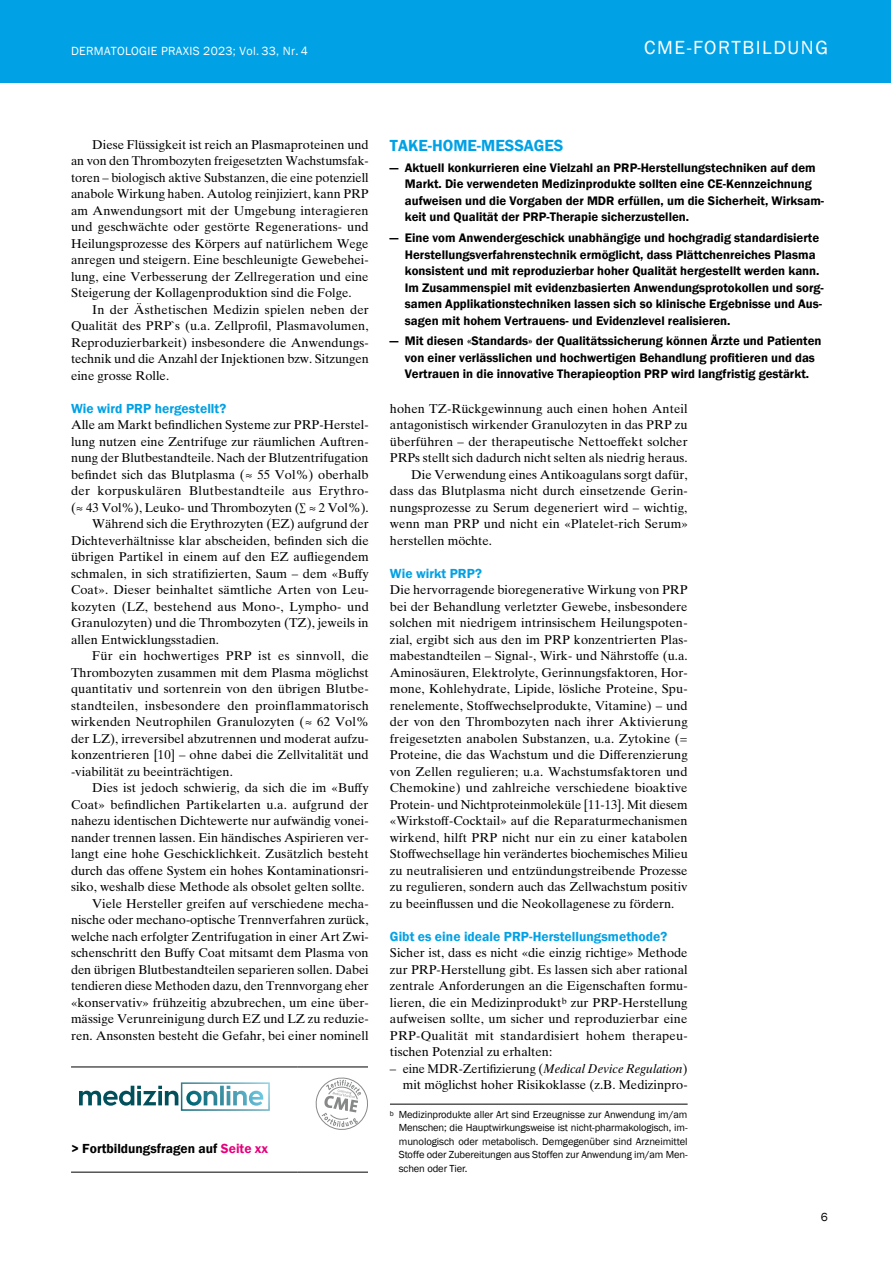
<style>
.page{position:relative;width:893px;height:1263px;background:#fff}
.page>*{position:absolute;margin:0;border:0;box-sizing:border-box;transform-origin:0 0}
.t1{font:19.5px "Franklin Gothic";letter-spacing:.08em;color:#fff}
.t2{font:600 16.5px "Franklin Gothic";color:#00a1e5}
.t3{font:600 13.5px "Franklin Gothic";letter-spacing:.005em;color:#00a1e5}
.t4{font:600 13.5px "Franklin Gothic";color:#000}
.t5{font:12.75px/16.5px "Times Ten Pro";color:#000;text-align:justify}
.t6{font:600 12.75px/16.5px "Franklin Gothic";color:#000}
.t7{font:12.75px "Times Ten Pro";letter-spacing:.02em;color:#000}
.t8{font:12.75px "Times Ten Pro";letter-spacing:.025em;color:#000}
.t9{font:12.15px "Franklin Gothic";letter-spacing:.025em;color:#fff}
.t10{font:12px "Franklin Gothic";color:#000}
.t11{font:10.5px/13.5px "Franklin Gothic";letter-spacing:-.01em;color:#000;text-align:justify}
.s1{color:#e6007c}
.s2{font-style:italic}
</style>
<div class="page">
<div style="left:0;top:0;width:890px;height:83px;background:#00a1e5"></div>
<hr style="left:390px;top:1104px;width:298px;height:1px;background:#000">
<hr style="left:71px;top:1066px;width:227px;height:1px;background:#000">
<hr style="left:298px;top:1066px;width:70px;height:1px;background:#000">
<hr style="left:71px;top:1172px;width:227px;height:1px;background:#000">
<hr style="left:298px;top:1172px;width:70px;height:1px;background:#000">
<svg style="left:315px;top:1077px;width:53px;height:53px"></svg>
<svg style="left:79px;top:1082px;width:191px;height:29px"></svg>
<p class="t9" style="left:71px;top:43px;width:238px">DERMATOLOGIE PRAXIS 2023; Vol. 33, Nr. 4</p>
<h1 class="t1" style="left:644px;top:36px;width:185px">CME-FORTBILDUNG</h1>
<p class="t5" style="left:71px;top:136px;width:299px;text-indent:21px">Diese Flüssigkeit ist reich an Plasmaproteinen und an von den Thrombozyten freigesetzten Wachstumsfak&shy;toren – biologisch aktive Substanzen, die eine potenziell anabole Wirkung haben. Autolog reinjiziert, kann PRP am Anwendungsort mit der Umgebung interagieren und geschwächte oder gestörte Regenerations- und Heilungsprozesse des Körpers auf natürlichem Wege anregen und steigern. Eine beschleunigte Gewebehei&shy;lung, eine Verbesserung der Zellregeration und eine Steigerung der Kollagenproduktion sind die Folge.</p>
<p class="t5" style="left:71px;top:301px;width:299px;text-indent:21px">In der Ästhetischen Medizin spielen neben der Qualität des PRP`s (u.a. Zellprofil, Plasmavolumen, Reproduzierbarkeit) insbesondere die Anwendungs&shy;technik und die Anzahl der Injektionen bzw. Sitzungen eine grosse Rolle.</p>
<p class="t3" style="left:71px;top:400px;width:157px">Wie wird PRP hergestellt?</p>
<p class="t5" style="left:71px;top:416px;width:299px">Alle am Markt befindlichen Systeme zur PRP-Herstel-</p>
<p class="t5" style="left:71px;top:433px;width:299px">lung nutzen eine Zentrifuge zur räumlichen Auftren-</p>
<p class="t5" style="left:71px;top:449px;width:299px">nung der Blutbestandteile. Nach der Blutzentrifugation</p>
<p class="t5" style="left:71px;top:466px;width:299px">befindet sich das Blutplasma (≈ 55 Vol%) oberhalb</p>
<p class="t8" style="left:71px;top:483px;width:299px">der korpuskulären Blutbestandteile aus Erythro-</p>
<p class="t5" style="left:71px;top:499px;width:299px">(≈ 43 Vol%), Leuko- und Thrombozyten (∑ ≈ 2 Vol%).</p>
<p class="t5" style="left:92px;top:515px;width:278px">Während sich die Erythrozyten (EZ) aufgrund der</p>
<p class="t5" style="left:71px;top:532px;width:299px">Dichteverhältnisse klar abscheiden, befinden sich die</p>
<p class="t5" style="left:71px;top:548px;width:299px">übrigen Partikel in einem auf den EZ aufliegendem</p>
<p class="t5" style="left:71px;top:565px;width:299px">schmalen, in sich stratifizierten, Saum – dem «Buffy</p>
<p class="t5" style="left:71px;top:581px;width:299px">Coat». Dieser beinhaltet sämtliche Arten von Leu-</p>
<p class="t5" style="left:71px;top:598px;width:299px">kozyten (LZ, bestehend aus Mono-, Lympho- und</p>
<p class="t5" style="left:71px;top:614px;width:299px">Granulozyten) und die Thrombozyten (TZ), jeweils in</p>
<p class="t5" style="left:71px;top:631px;width:150px">allen Entwicklungsstadien.</p>
<p class="t7" style="left:92px;top:648px;width:278px">Für ein hochwertiges PRP ist es sinnvoll, die</p>
<p class="t5" style="left:71px;top:664px;width:299px">Thrombozyten zusammen mit dem Plasma möglichst</p>
<p class="t5" style="left:71px;top:680px;width:299px">quantitativ und sortenrein von den übrigen Blutbe-</p>
<p class="t7" style="left:71px;top:698px;width:299px">standteilen, insbesondere den proinflammatorisch</p>
<p class="t5" style="left:71px;top:713px;width:299px">wirkenden Neutrophilen Granulozyten (≈ 62 Vol%</p>
<p class="t5" style="left:71px;top:730px;width:299px">der LZ), irreversibel abzutrennen und moderat aufzu-</p>
<p class="t5" style="left:71px;top:746px;width:299px">konzentrieren [10] – ohne dabei die Zellvitalität und</p>
<p class="t5" style="left:71px;top:763px;width:163px">-viabilität zu beeinträchtigen.</p>
<p class="t5" style="left:92px;top:779px;width:278px">Dies ist jedoch schwierig, da sich die im «Buffy</p>
<p class="t5" style="left:71px;top:796px;width:299px">Coat» befindlichen Partikelarten u.a. aufgrund der</p>
<p class="t5" style="left:71px;top:812px;width:299px">nahezu identischen Dichtewerte nur aufwändig vonei-</p>
<p class="t5" style="left:71px;top:829px;width:299px">nander trennen lassen. Ein händisches Aspirieren ver-</p>
<p class="t5" style="left:71px;top:845px;width:299px">langt eine hohe Geschicklichkeit. Zusätzlich besteht</p>
<p class="t5" style="left:71px;top:862px;width:299px">durch das offene System ein hohes Kontaminationsri-</p>
<p class="t5" style="left:71px;top:878px;width:295px">siko, weshalb diese Methode als obsolet gelten sollte.</p>
<p class="t5" style="left:92px;top:895px;width:278px">Viele Hersteller greifen auf verschiedene mecha-</p>
<p class="t5" style="left:71px;top:911px;width:299px">nische oder mechano-optische Trennverfahren zurück,</p>
<p class="t5" style="left:71px;top:928px;width:299px">welche nach erfolgter Zentrifugation in einer Art Zwi-</p>
<p class="t5" style="left:71px;top:944px;width:299px">schenschritt den Buffy Coat mitsamt dem Plasma von</p>
<p class="t5" style="left:71px;top:961px;width:299px">den übrigen Blutbestandteilen separieren sollen. Dabei</p>
<p class="t5" style="left:71px;top:977px;width:299px">tendieren diese Methoden dazu, den Trennvorgang eher</p>
<p class="t5" style="left:71px;top:994px;width:299px">«konservativ» frühzeitig abzubrechen, um eine über-</p>
<p class="t5" style="left:71px;top:1010px;width:299px">mässige Verunreinigung durch EZ und LZ zu reduzie-</p>
<p class="t5" style="left:71px;top:1027px;width:299px">ren. Ansonsten besteht die Gefahr, bei einer nominell</p>
<p class="t4" style="left:71px;top:1140px;width:199px">&gt; Fortbildungsfragen auf <span class="s1">Seite xx</span></p>
<p class="t2" style="left:390px;top:135px;width:175px">TAKE-HOME-MESSAGES</p>
<p class="t6" style="left:405px;top:159px;width:421px;text-indent:-15px">― Aktuell konkurrieren eine Vielzahl an PRP-Herstellungstechniken auf dem Markt. Die verwendeten Medizinprodukte sollten eine CE-Kennzeichnung aufweisen und die Vorgaben der MDR erfüllen, um die Sicherheit, Wirksam&shy;keit und Qualität der PRP-Therapie sicherzustellen.</p>
<p class="t6" style="left:405px;top:230px;width:420px;text-indent:-15px">― Eine vom Anwendergeschick unabhängige und hochgradig standardisierte Herstellungsverfahrenstechnik ermöglicht, dass Plättchenreiches Plasma konsistent und mit reproduzierbar hoher Qualität hergestellt werden kann.<br>Im Zusammenspiel mit evidenzbasierten Anwendungsprotokollen und sorg&shy;samen Applikationstechniken lassen sich so klinische Ergebnisse und Aus&shy;sagen mit hohem Vertrauens- und Evidenzlevel realisieren.</p>
<p class="t6" style="left:405px;top:333px;width:418px;text-indent:-15px">― Mit diesen «Standards» der Qualitätssicherung können Ärzte und Patienten von einer verlässlichen und hochwertigen Behandlung profitieren und das<br>Vertrauen in die innovative Therapieoption PRP wird langfristig gestärkt.</p>
<p class="t5" style="left:390px;top:400px;width:299px">hohen TZ-Rückgewinnung auch einen hohen Anteil</p>
<p class="t5" style="left:390px;top:416px;width:299px">antagonistisch wirkender Granulozyten in das PRP zu</p>
<p class="t5" style="left:390px;top:433px;width:299px">überführen – der therapeutische Nettoeffekt solcher</p>
<p class="t5" style="left:390px;top:449px;width:299px">PRPs stellt sich dadurch nicht selten als niedrig heraus.</p>
<p class="t5" style="left:411px;top:466px;width:278px">Die Verwendung eines Antikoagulans sorgt dafür,</p>
<p class="t5" style="left:390px;top:482px;width:299px">dass das Blutplasma nicht durch einsetzende Gerin-</p>
<p class="t5" style="left:390px;top:499px;width:299px">nungsprozesse zu Serum degeneriert wird – wichtig,</p>
<p class="t5" style="left:390px;top:515px;width:299px">wenn man PRP und nicht ein «Platelet-rich Serum»</p>
<p class="t5" style="left:390px;top:532px;width:104px">herstellen möchte.</p>
<p class="t3" style="left:390px;top:565px;width:93px">Wie wirkt PRP?</p>
<p class="t5" style="left:390px;top:581px;width:299px">Die hervorragende bioregenerative Wirkung von PRP bei der Behandlung verletzter Gewebe, insbesondere solchen mit niedrigem intrinsischem Heilungspoten&shy;zial, ergibt sich aus den im PRP konzentrierten Plas&shy;mabestandteilen – Signal-, Wirk- und Nährstoffe (u.a.<br>Aminosäuren, Elektrolyte, Gerinnungsfaktoren, Hor&shy;mone, Kohlehydrate, Lipide, lösliche Proteine, Spu&shy;renelemente, Stoffwechselprodukte, Vitamine) – und der von den Thrombozyten nach ihrer Aktivierung freigesetzten anabolen Substanzen, u.a. Zytokine (= Proteine, die das Wachstum und die Differenzierung von Zellen regulieren; u.a. Wachstumsfaktoren und Chemokine) und zahlreiche verschiedene bioaktive Protein- und Nichtproteinmoleküle [11-13]. Mit diesem «Wirkstoff-Cocktail» auf die Reparaturmechanismen wirkend, hilft PRP nicht nur ein zu einer katabolen Stoffwechsellage hin verändertes biochemisches Milieu zu neutralisieren und entzündungstreibende Prozesse zu regulieren, sondern auch das Zellwachstum positiv zu beeinflussen und die Neokollagenese zu fördern.</p>
<p class="t3" style="left:390px;top:928px;width:279px">Gibt es eine ideale PRP-Herstellungsmethode?</p>
<p class="t5" style="left:390px;top:944px;width:299px">Sicher ist, dass es nicht «die einzig richtige» Methode zur PRP-Herstellung gibt. Es lassen sich aber rational zentrale Anforderungen an die Eigenschaften formu&shy;lieren, die ein Medizinprodukt<sup>b</sup> zur PRP-Herstellung aufweisen sollte, um sicher und reproduzierbar eine PRP-Qualität mit standardisiert hohem therapeu&shy;tischen Potenzial zu erhalten:</p>
<p class="t5" style="left:390px;top:1060px;width:299px;text-align:right">– eine MDR-Zertifizierung (<span class="s2">Medical Device Regulation</span>) mit möglichst hoher Risikoklasse (z.B. Medizinpro-</p>
<p class="t11" style="left:399px;top:1107px;width:290px;text-indent:-9px"><sup>b</sup> Medizinprodukte aller Art sind Erzeugnisse zur Anwendung im/am Menschen; die Hauptwirkungsweise ist nicht-pharmakologisch, im&shy;munologisch oder metabolisch. Demgegenüber sind Arzneimittel Stoffe oder Zubereitungen aus Stoffen zur Anwendung im/am Men&shy;schen oder Tier.</p>
<p class="t10" style="left:821px;top:1210px;width:9px">6</p>
</div>
